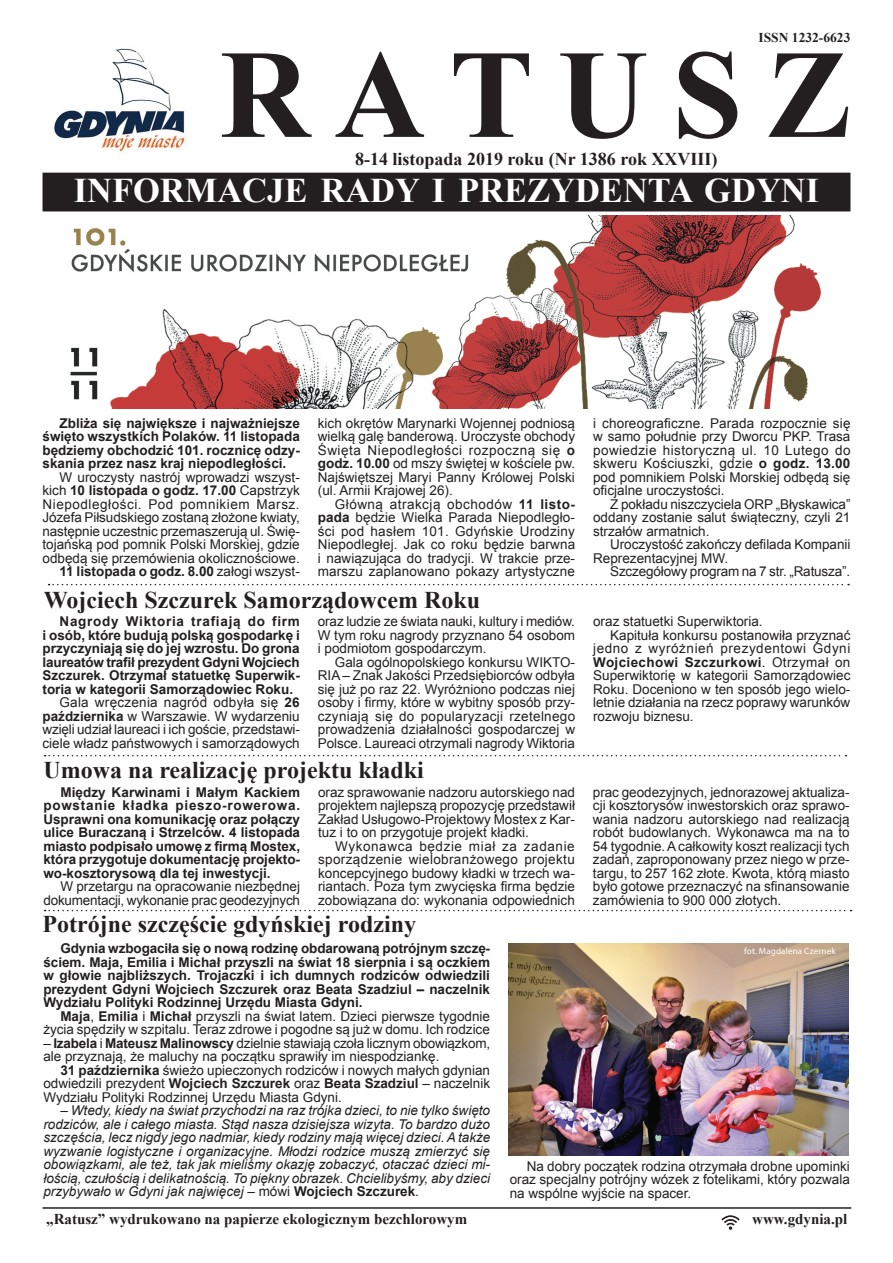
<style>
.page{position:relative;width:893px;height:1263px;background:#fff}
.page>*{position:absolute;margin:0;border:0;box-sizing:border-box;transform-origin:0 0}
.t1{font:700 126px "Times New Roman";letter-spacing:.19em;color:#231f20}
.t2{font:700 34.5px "Times New Roman";color:#fff}
.Tytul_bez_lini_u_gor{font:700 24px "Times New Roman";color:#231f20}
.t3{font:700 18px "Times New Roman";color:#231f20}
.t4{font:700 15px "Times New Roman";color:#231f20}
.tekst_podstawowy{font:13.5px/13.5px "Arial";color:#231f20;text-align:justify}
.tekst_podstawowy-2{font:700 13.5px/13.5px "Arial";color:#231f20;text-align:justify}
.tekst_podstawowy-3{font:italic 13.5px/13.5px "Arial";color:#231f20;text-align:justify}
.t5{font:700 13.5px "Times New Roman";color:#231f20}
.podpis_foto{font:9px "Myriad Pro";letter-spacing:.02em;color:#fff}
.s1{font-weight:700}
.s2{font-weight:400}
.s3{font-style:normal}
.s4{font-weight:700;font-style:normal}
</style>
<div class="page">
<hr style="left:43px;top:1207px;width:808px;height:2px;background:#231f20">
<img style="left:717px;top:1208px;width:27px;height:22px">
<img style="left:54px;top:48px;width:131px;height:104px">
<svg style="left:48px;top:584px;width:801px;height:2px"></svg>
<svg style="left:44px;top:910px;width:807px;height:92px"></svg>
<svg style="left:44px;top:755px;width:802px;height:2px"></svg>
<img style="left:509px;top:944px;width:340px;height:211px">
<img style="left:70px;top:215px;width:751px;height:194px">
<div style="left:43px;top:173px;width:807px;height:38px;background:#231f20"></div>
<p class="t5" style="left:758px;top:28px;width:93px">ISSN 1232-6623</p>
<h1 class="t1" style="left:220px;top:8px;width:632px">RATUSZ</h1>
<h3 class="t3" style="left:355px;top:147px;width:364px">8-14 listopada 2019 roku (Nr 1386 rok XXVIII)</h3>
<h2 class="t2" style="left:74px;top:167px;width:747px">INFORMACJE RADY I PREZYDENTA GDYNI</h2>
<p class="tekst_podstawowy-2" style="left:43px;top:417px;width:259px;text-indent:17px">Zbliża się największe i najważniejsze święto wszystkich Polaków. 11 listopada będziemy obchodzić 101. rocznicę odzy&shy;skania przez nasz kraj niepodległości.</p>
<p class="tekst_podstawowy" style="left:43px;top:470px;width:259px;text-indent:17px">W uroczysty nastrój wprowadzi wszyst&shy;kich <span class="s1">10 listopada o godz. 17.00</span> Capstrzyk Niepodległości. Pod pomnikiem Marsz.<br>Józefa Piłsudskiego zostaną złożone kwiaty, następnie uczestnic przemaszerują ul. Świę&shy;tojańską pod pomnik Polski Morskiej, gdzie odbędą się przemówienia okolicznościowe.</p>
<p class="tekst_podstawowy-2" style="left:60px;top:565px;width:242px">11 listopada o godz. 8.00 <span class="s2">załogi wszyst-</span></p>
<p class="tekst_podstawowy" style="left:318px;top:416px;width:259px">kich okrętów Marynarki Wojennej podniosą wielką galę banderową. Uroczyste obchody Święta Niepodległości rozpoczną się <span class="s1">o godz. 10.00</span> od mszy świętej w kościele pw.<br>Najświętszej Maryi Panny Królowej Polski (ul. Armii Krajowej 26).</p>
<p class="tekst_podstawowy" style="left:318px;top:497px;width:259px;text-indent:17px">Główną atrakcją obchodów <span class="s1">11 listo&shy;pada</span> będzie Wielka Parada Niepodległo&shy;ści pod hasłem 101. Gdyńskie Urodziny Niepodległej. Jak co roku będzie barwna i nawiązująca do tradycji. W trakcie prze&shy;marszu zaplanowano pokazy artystyczne</p>
<p class="Tytul_bez_lini_u_gor" style="left:44px;top:583px;width:438px">Wojciech Szczurek Samorządowcem Roku</p>
<p class="tekst_podstawowy-2" style="left:43px;top:615px;width:259px;text-indent:17px">Nagrody Wiktoria trafiają do firm i osób, które budują polską gospodarkę i przyczyniają się do jej wzrostu. Do grona laureatów trafił prezydent Gdyni Wojciech Szczurek. Otrzymał statuetkę Superwik&shy;toria w kategorii Samorządowiec Roku.</p>
<p class="tekst_podstawowy" style="left:43px;top:696px;width:259px;text-indent:17px">Gala wręczenia nagród odbyła się <span class="s1">26 października</span> w Warszawie. W wydarzeniu wzięli udział laureaci i ich goście, przedstawi&shy;ciele władz państwowych i samorządowych</p>
<p class="tekst_podstawowy" style="left:318px;top:615px;width:259px">oraz ludzie ze świata nauki, kultury i mediów.<br>W tym roku nagrody przyznano 54 osobom i podmiotom gospodarczym.</p>
<p class="tekst_podstawowy" style="left:318px;top:655px;width:259px;text-indent:17px">Gala ogólnopolskiego konkursu WIKTO-RIA – Znak Jakości Przedsiębiorców odbyła się już po raz 22. Wyróżniono podczas niej osoby i firmy, które w wybitny sposób przy&shy;czyniają się do popularyzacji rzetelnego prowadzenia działalności gospodarczej w Polsce. Laureaci otrzymali nagrody Wiktoria</p>
<p class="Tytul_bez_lini_u_gor" style="left:43px;top:753px;width:382px">Umowa na realizację projektu kładki</p>
<p class="tekst_podstawowy-2" style="left:43px;top:786px;width:258px;text-indent:17px">Między Karwinami i Małym Kackiem powstanie kładka pieszo-rowerowa.<br>Usprawni ona komunikację oraz połączy ulice Buraczaną i Strzelców. 4 listopada miasto podpisało umowę z firmą Mostex, która przygotuje dokumentację projekto&shy;wo-kosztorysową dla tej inwestycji.</p>
<p class="tekst_podstawowy" style="left:43px;top:880px;width:258px;text-align:right">W przetargu na opracowanie niezbędnej dokumentacji, wykonanie prac geodezyjnych</p>
<p class="tekst_podstawowy" style="left:318px;top:785px;width:258px">oraz sprawowanie nadzoru autorskiego nad projektem najlepszą propozycję przedstawił Zakład Usługowo-Projektowy Mostex z Kar&shy;tuz i to on przygotuje projekt kładki.</p>
<p class="tekst_podstawowy" style="left:318px;top:839px;width:258px;text-indent:17px">Wykonawca będzie miał za zadanie sporządzenie wielobranżowego projektu koncepcyjnego budowy kładki w trzech wa&shy;riantach. Poza tym zwycięska firma będzie zobowiązana do: wykonania odpowiednich</p>
<p class="Tytul_bez_lini_u_gor" style="left:43px;top:907px;width:375px">Potrójne szczęście gdyńskiej rodziny</p>
<p class="tekst_podstawowy" style="left:593px;top:416px;width:259px">i choreograficzne. Parada rozpocznie się w samo południe przy Dworcu PKP. Trasa powiedzie historyczną ul. 10 Lutego do skweru Kościuszki, gdzie <span class="s1">o godz. 13.00 </span>pod pomnikiem Polski Morskiej odbędą się oficjalne uroczystości.</p>
<p class="tekst_podstawowy" style="left:593px;top:497px;width:259px;text-indent:17px">Z pokładu niszczyciela ORP „Błyskawica” oddany zostanie salut świąteczny, czyli 21 strzałów armatnich.</p>
<p class="tekst_podstawowy" style="left:593px;top:538px;width:259px;text-indent:17px">Uroczystość zakończy defilada Kompanii<br>Reprezentacyjnej MW.</p>
<p class="tekst_podstawowy" style="left:610px;top:565px;width:242px">Szczegółowy program na 7 str. „Ratusza”.</p>
<p class="tekst_podstawowy" style="left:593px;top:615px;width:171px">oraz statuetki Superwiktoria.</p>
<p class="tekst_podstawowy" style="left:593px;top:628px;width:259px;text-indent:17px">Kapituła konkursu postanowiła przyznać jedno z wyróżnień prezydentowi Gdyni <span class="s1">Wojciechowi Szczurkowi</span>. Otrzymał on Superwiktorię w kategorii Samorządowiec Roku. Doceniono w ten sposób jego wielo&shy;letnie działania na rzecz poprawy warunków rozwoju biznesu.</p>
<p class="tekst_podstawowy" style="left:593px;top:785px;width:258px">prac geodezyjnych, jednorazowej aktualiza&shy;cji kosztorysów inwestorskich oraz sprawo&shy;wania nadzoru autorskiego nad realizacją robót budowlanych. Wykonawca ma na to 54 tygodnie. A całkowity koszt realizacji tych zadań, zaproponowany przez niego w prze&shy;targu, to 257 162 złote. Kwota, którą miasto było gotowe przeznaczyć na sfinansowanie zamówienia to 900 000 złotych.</p>
<p class="tekst_podstawowy-2" style="left:43px;top:942px;width:448px;text-indent:17px">Gdynia wzbogaciła się o nową rodzinę obdarowaną potrójnym szczę&shy;ściem. Maja, Emilia i Michał przyszli na świat 18 sierpnia i są oczkiem w głowie najbliższych. Trojaczki i ich dumnych rodziców odwiedzili prezydent Gdyni Wojciech Szczurek oraz Beata Szadziul – naczelnik Wydziału Polityki Rodzinnej Urzędu Miasta Gdyni.</p>
<p class="tekst_podstawowy" style="left:43px;top:1009px;width:448px;text-align:right"><span class="s1">Maja</span>, <span class="s1">Emilia</span> i <span class="s1">Michał</span> przyszli na świat latem. Dzieci pierwsze tygodnie życia spędziły w szpitalu. Teraz zdrowe i pogodne są już w domu. Ich rodzice</p>
<p class="tekst_podstawowy" style="left:43px;top:1036px;width:448px">– <span class="s1">Izabela</span> i <span class="s1">Mateusz Malinowscy</span> dzielnie stawiają czoła licznym obowiązkom, ale przyznają, że maluchy na początku sprawiły im niespodziankę.</p>
<p class="tekst_podstawowy" style="left:43px;top:1063px;width:448px;text-indent:17px"><span class="s1">31 października</span> świeżo upieczonych rodziców i nowych małych gdynian odwiedzili prezydent <span class="s1">Wojciech Szczurek</span> oraz <span class="s1">Beata Szadziul</span> – naczelnik Wydziału Polityki Rodzinnej Urzędu Miasta Gdyni.</p>
<p class="tekst_podstawowy-3" style="left:43px;top:1104px;width:448px;text-indent:17px"><span class="s3">–</span> Wtedy, kiedy na świat przychodzi na raz trójka dzieci, to nie tylko święto rodziców, ale i całego miasta. Stąd nasza dzisiejsza wizyta. To bardzo dużo szczęścia, lecz nigdy jego nadmiar, kiedy rodziny mają więcej dzieci. A także wyzwanie logistyczne i organizacyjne. Młodzi rodzice muszą zmierzyć się obowiązkami, ale też, tak jak mieliśmy okazję zobaczyć, otaczać dzieci mi&shy;łością, czułością i delikatnością. To piękny obrazek. Chcielibyśmy, aby dzieci przybywało w Gdyni jak najwięcej <span class="s3">– mówi</span> <span class="s4">Wojciech Szczurek</span><span class="s3">.</span></p>
<p class="podpis_foto" style="left:744px;top:946px;width:93px">fot. Magdalena Czernek</p>
<p class="tekst_podstawowy" style="left:510px;top:1159px;width:342px;text-indent:17px">Na dobry początek rodzina otrzymała drobne upominki oraz specjalny potrójny wózek z fotelikami, który pozwala na wspólne wyjście na spacer.</p>
<p class="t4" style="left:46px;top:1209px;width:422px">„Ratusz” wydrukowano na papierze ekologicznym bezchlorowym</p>
<p class="t4" style="left:752px;top:1209px;width:97px">www.gdynia.pl</p>
</div>
